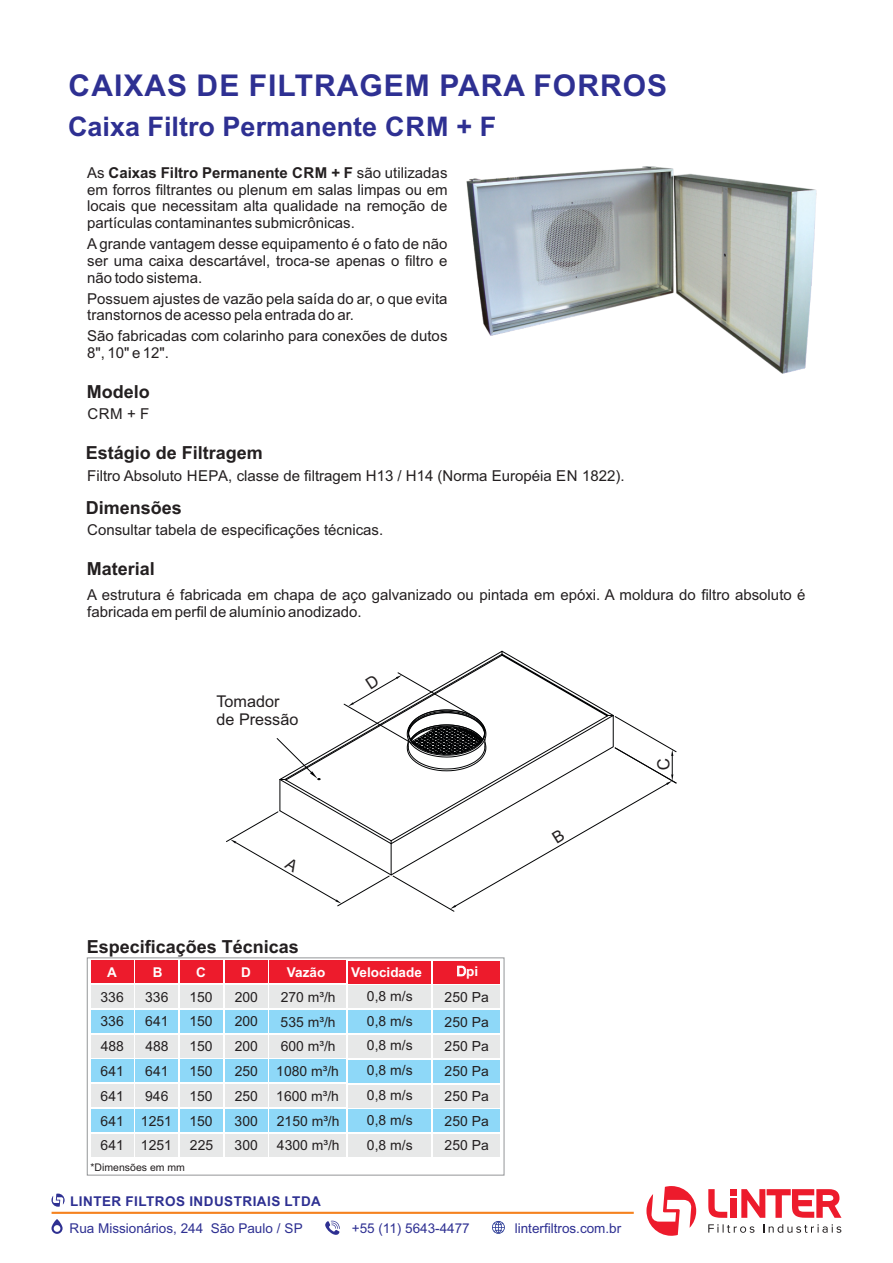
<style>
.page{position:relative;width:893px;height:1263px;background:#fff}
.page>*{position:absolute;margin:0;border:0;box-sizing:border-box;transform-origin:0 0}
.t1{font:700 30px "Arial";letter-spacing:.035em;color:#2e3092}
.t2{font:700 27px "Arial";color:#2e3092}
.t3{font:700 18px "Arial";color:#231f20}
.t4{font:16.2px/18.1px "Arial";color:#231f20}
.t5{font:15px/16.8px "Arial";color:#231f20}
.t6{font:13.95px/24.8px "Arial";color:#231f20;text-align:justify}
.t7{font:13.5px "Arial";color:#2e3092}
.t8{font:700 13.5px "Arial";letter-spacing:.035em;color:#2e3092}
.t9{font:700 13.5px "Arial";color:#fff}
.t10{font:10.5px "Arial";color:#231f20}
.s1{font-weight:700}
.s2{font-weight:400}
</style>
<div class="page">
<svg style="left:86px;top:957px;width:419px;height:219px"></svg>
<div style="left:91px;top:961px;width:42px;height:22px;background:#ed1b2c"></div>
<div style="left:91px;top:985px;width:42px;height:23px;background:#e7e8e8"></div>
<div style="left:91px;top:1010px;width:42px;height:23px;background:#8ed8f8"></div>
<div style="left:91px;top:1035px;width:42px;height:22px;background:#e7e8e8"></div>
<div style="left:91px;top:1059px;width:42px;height:23px;background:#8ed8f8"></div>
<div style="left:91px;top:1084px;width:42px;height:23px;background:#e7e8e8"></div>
<div style="left:91px;top:1109px;width:42px;height:23px;background:#8ed8f8"></div>
<div style="left:91px;top:1134px;width:42px;height:23px;background:#e7e8e8"></div>
<div style="left:136px;top:961px;width:42px;height:22px;background:#ed1b2c"></div>
<div style="left:136px;top:985px;width:42px;height:23px;background:#e7e8e8"></div>
<div style="left:136px;top:1010px;width:42px;height:23px;background:#8ed8f8"></div>
<div style="left:136px;top:1035px;width:42px;height:22px;background:#e7e8e8"></div>
<div style="left:136px;top:1059px;width:42px;height:23px;background:#8ed8f8"></div>
<div style="left:136px;top:1084px;width:42px;height:23px;background:#e7e8e8"></div>
<div style="left:136px;top:1109px;width:42px;height:23px;background:#8ed8f8"></div>
<div style="left:136px;top:1134px;width:42px;height:23px;background:#e7e8e8"></div>
<div style="left:180px;top:961px;width:43px;height:22px;background:#ed1b2c"></div>
<div style="left:180px;top:985px;width:43px;height:23px;background:#e7e8e8"></div>
<div style="left:180px;top:1010px;width:43px;height:23px;background:#8ed8f8"></div>
<div style="left:180px;top:1035px;width:43px;height:22px;background:#e7e8e8"></div>
<div style="left:180px;top:1059px;width:43px;height:23px;background:#8ed8f8"></div>
<div style="left:180px;top:1084px;width:43px;height:23px;background:#e7e8e8"></div>
<div style="left:180px;top:1109px;width:43px;height:23px;background:#8ed8f8"></div>
<div style="left:180px;top:1134px;width:43px;height:23px;background:#e7e8e8"></div>
<div style="left:225px;top:961px;width:42px;height:22px;background:#ed1b2c"></div>
<div style="left:225px;top:985px;width:42px;height:23px;background:#e7e8e8"></div>
<div style="left:225px;top:1010px;width:42px;height:23px;background:#8ed8f8"></div>
<div style="left:225px;top:1035px;width:42px;height:22px;background:#e7e8e8"></div>
<div style="left:225px;top:1059px;width:42px;height:23px;background:#8ed8f8"></div>
<div style="left:225px;top:1084px;width:42px;height:23px;background:#e7e8e8"></div>
<div style="left:225px;top:1109px;width:42px;height:23px;background:#8ed8f8"></div>
<div style="left:225px;top:1134px;width:42px;height:23px;background:#e7e8e8"></div>
<div style="left:270px;top:961px;width:76px;height:22px;background:#ed1b2c"></div>
<div style="left:270px;top:985px;width:76px;height:23px;background:#e7e8e8"></div>
<div style="left:270px;top:1010px;width:76px;height:23px;background:#8ed8f8"></div>
<div style="left:270px;top:1035px;width:76px;height:22px;background:#e7e8e8"></div>
<div style="left:270px;top:1059px;width:76px;height:23px;background:#8ed8f8"></div>
<div style="left:270px;top:1084px;width:76px;height:23px;background:#e7e8e8"></div>
<div style="left:270px;top:1109px;width:76px;height:23px;background:#8ed8f8"></div>
<div style="left:270px;top:1134px;width:76px;height:23px;background:#e7e8e8"></div>
<div style="left:348px;top:961px;width:83px;height:22px;background:#ed1b2c"></div>
<div style="left:348px;top:986px;width:83px;height:22px;background:#e7e8e8"></div>
<div style="left:348px;top:1010px;width:83px;height:23px;background:#8ed8f8"></div>
<div style="left:348px;top:1035px;width:83px;height:23px;background:#e7e8e8"></div>
<div style="left:348px;top:1060px;width:83px;height:22px;background:#8ed8f8"></div>
<div style="left:348px;top:1085px;width:83px;height:22px;background:#e7e8e8"></div>
<div style="left:348px;top:1109px;width:83px;height:23px;background:#8ed8f8"></div>
<div style="left:348px;top:1134px;width:83px;height:23px;background:#e7e8e8"></div>
<div style="left:433px;top:961px;width:67px;height:22px;background:#ed1b2c"></div>
<div style="left:433px;top:986px;width:67px;height:22px;background:#e7e8e8"></div>
<div style="left:433px;top:1010px;width:67px;height:23px;background:#8ed8f8"></div>
<div style="left:433px;top:1035px;width:67px;height:23px;background:#e7e8e8"></div>
<div style="left:433px;top:1060px;width:67px;height:22px;background:#8ed8f8"></div>
<div style="left:433px;top:1085px;width:67px;height:22px;background:#e7e8e8"></div>
<div style="left:433px;top:1109px;width:67px;height:23px;background:#8ed8f8"></div>
<div style="left:433px;top:1134px;width:67px;height:23px;background:#e7e8e8"></div>
<img style="left:466px;top:166px;width:351px;height:208px">
<svg style="left:708px;top:1189px;width:133px;height:29px"></svg>
<svg style="left:646px;top:1186px;width:50px;height:50px"></svg>
<svg style="left:708px;top:1224px;width:46px;height:9px"></svg>
<svg style="left:763px;top:1224px;width:78px;height:9px"></svg>
<svg style="left:51px;top:1193px;width:14px;height:14px"></svg>
<svg style="left:492px;top:1221px;width:13px;height:13px"></svg>
<svg style="left:51px;top:1219px;width:12px;height:15px"></svg>
<svg style="left:325px;top:1220px;width:15px;height:15px"></svg>
<hr style="left:52px;top:1212px;width:582px;height:2px;background:#f5821f">
<svg style="left:226px;top:650px;width:451px;height:259px"></svg>
<h1 class="t1" style="left:69px;top:74px;width:600px">CAIXAS DE FILTRAGEM PARA FORROS</h1>
<h2 class="t2" style="left:68px;top:117px;width:430px">Caixa Filtro Permanente CRM + F</h2>
<p class="t5" style="left:87px;top:166px;width:362px;text-align:justify">As <span class="s1">Caixas Filtro Permanente CRM + F</span> são utilizadas em forros filtrantes ou plenum em salas limpas ou em locais que necessitam alta qualidade na remoção de partículas contaminantes submicrônicas.</p>
<p class="t5" style="left:87px;top:237px;width:362px;text-align:justify">Agrande vantagem desse equipamento é o fato de não ser uma caixa descartável, troca-se apenas o filtro e não todo sistema.</p>
<p class="t5" style="left:87px;top:291px;width:362px">Possuem ajustes de vazão pela saída do ar, o que evita transtornos de acesso pela entrada do ar.</p>
<p class="t5" style="left:87px;top:329px;width:362px">São fabricadas com colarinho para conexões de dutos<br>8", 10" e 12".</p>
<p class="t3" style="left:87px;top:385px;width:64px">Modelo</p>
<p class="t5" style="left:88px;top:407px;width:63px">CRM + F</p>
<p class="t3" style="left:86px;top:446px;width:179px">Estágio de Filtragem</p>
<p class="t5" style="left:87px;top:468px;width:539px">Filtro Absoluto HEPA, classe de filtragem H13 / H14 (Norma Européia EN 1822).</p>
<p class="t3" style="left:86px;top:501px;width:98px">Dimensões</p>
<p class="t5" style="left:87px;top:523px;width:297px">Consultar tabela de especificações técnicas.</p>
<p class="t3" style="left:87px;top:562px;width:70px">Material</p>
<p class="t5" style="left:87px;top:588px;width:720px">A estrutura é fabricada em chapa de aço galvanizado ou pintada em epóxi. A moldura do filtro absoluto é fabricada em perfil de alumínio anodizado.</p>
<p class="t4" style="left:216px;top:694px;width:83px">Tomador de Pressão</p>
<p class="t3" style="left:87px;top:940px;width:214px">Especificações Técnicas</p>
<p class="t9" style="left:107px;top:967px;width:11px">A</p>
<p class="t6" style="left:101px;top:1010px;width:25px">336<br>488<br>641<br>641<br>641<br>641</p>
<p class="t6" style="left:101px;top:986px;width:25px">336</p>
<p class="t9" style="left:153px;top:967px;width:11px">B</p>
<p class="t6" style="left:141px;top:1010px;width:32px;text-align:center">641<br>488<br>641<br>946<br>1251<br>1251</p>
<p class="t6" style="left:145px;top:986px;width:25px">336</p>
<p class="t9" style="left:196px;top:967px;width:11px">C</p>
<p class="t6" style="left:189px;top:1010px;width:25px">150<br>150<br>150<br>150<br>150<br>225</p>
<p class="t6" style="left:189px;top:986px;width:25px">150</p>
<p class="t9" style="left:241px;top:967px;width:11px">D</p>
<p class="t6" style="left:235px;top:1010px;width:25px">200<br>200<br>250<br>250<br>300<br>300</p>
<p class="t6" style="left:235px;top:986px;width:25px">200</p>
<p class="t9" style="left:287px;top:967px;width:40px">Vazão</p>
<p class="t6" style="left:276px;top:1010px;width:65px;text-align:center">535 m³/h<br>600 m³/h<br>1080 m³/h<br>1600 m³/h<br>2150 m³/h<br>4300 m³/h</p>
<p class="t6" style="left:281px;top:986px;width:56px">270 m³/h</p>
<p class="t10" style="left:91px;top:1164px;width:96px">*Dimensões em mm</p>
<p class="t9" style="left:351px;top:967px;width:72px">Velocidade</p>
<p class="t6" style="left:367px;top:985px;width:47px">0,8 m/s 0,8 m/s 0,8 m/s 0,8 m/s 0,8 m/s 0,8 m/s 0,8 m/s</p>
<p class="t9" style="left:457px;top:966px;width:23px"><span class="s2">D</span>pi</p>
<p class="t6" style="left:445px;top:986px;width:46px">250 Pa 250 Pa 250 Pa 250 Pa 250 Pa 250 Pa 250 Pa</p>
<p class="t8" style="left:70px;top:1196px;width:252px">LINTER FILTROS INDUSTRIAIS LTDA</p>
<p class="t7" style="left:70px;top:1223px;width:235px">Rua Missionários, 244 São Paulo / SP</p>
<p class="t7" style="left:352px;top:1223px;width:119px">+55 (11) 5643-4477</p>
<p class="t7" style="left:515px;top:1223px;width:108px">linterfiltros.com.br</p>
</div>
